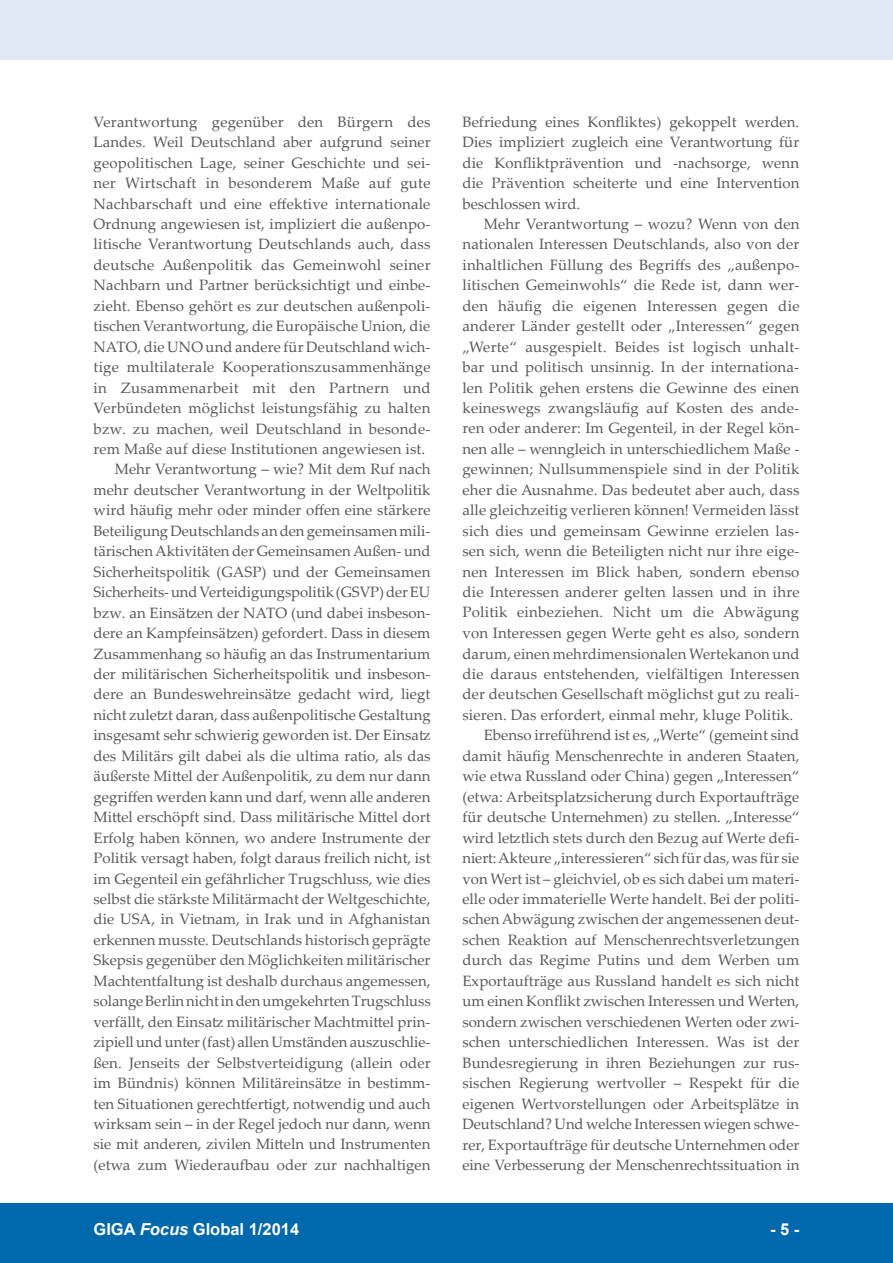
<style>
.page{position:relative;width:893px;height:1263px;background:#fff}
.page>*{position:absolute;margin:0;border:0;box-sizing:border-box;transform-origin:0 0}
.t1{font:700 16.5px "Arial";color:#fff}
.t2{font:15px/20.4px "Palatino Linotype";letter-spacing:.005em;color:#57585a;text-align:justify}
.t3{font:15px "Palatino Linotype";letter-spacing:.025em;color:#57585a}
.s1{font-style:italic}
</style>
<div class="page">
<div style="left:0;top:1203px;width:893px;height:60px;background:#0068ac"></div>
<div style="left:0;top:0;width:893px;height:60px;background:#dfe8f4"></div>
<p class="t2" style="left:94px;top:111px;width:338px">Verantwortung gegenüber den Bürgern des</p>
<p class="t2" style="left:94px;top:131px;width:339px">Landes. Weil Deutschland aber aufgrund seiner</p>
<p class="t2" style="left:94px;top:152px;width:339px">geopolitischen Lage, seiner Geschichte und sei-</p>
<p class="t2" style="left:94px;top:172px;width:339px">ner Wirtschaft in besonderem Maße auf gute</p>
<p class="t2" style="left:94px;top:193px;width:338px">Nachbarschaft und eine effektive internationale</p>
<p class="t2" style="left:94px;top:213px;width:338px">Ordnung angewiesen ist, impliziert die außenpo-</p>
<p class="t2" style="left:94px;top:234px;width:338px">litische Verantwortung Deutschlands auch, dass</p>
<p class="t2" style="left:94px;top:254px;width:339px">deutsche Außenpolitik das Gemeinwohl seiner</p>
<p class="t2" style="left:94px;top:274px;width:338px">Nachbarn und Partner berücksichtigt und einbe-</p>
<p class="t2" style="left:94px;top:295px;width:338px">zieht. Ebenso gehört es zur deutschen außenpoli-</p>
<p class="t2" style="left:94px;top:315px;width:338px">tischen Verantwortung, die Europäische Union, die</p>
<p class="t2" style="left:94px;top:336px;width:338px">NATO, die UNO und andere für Deutschland wich-</p>
<p class="t2" style="left:94px;top:356px;width:338px">tige multilaterale Kooperationszusammenhänge</p>
<p class="t3" style="left:94px;top:377px;width:339px">in Zusammenarbeit mit den Partnern und</p>
<p class="t2" style="left:94px;top:397px;width:338px">Verbündeten möglichst leistungsfähig zu halten</p>
<p class="t2" style="left:94px;top:418px;width:338px">bzw. zu machen, weil Deutschland in besonde-</p>
<p class="t2" style="left:94px;top:438px;width:333px">rem Maße auf diese Institutionen angewiesen ist.</p>
<p class="t2" style="left:115px;top:459px;width:317px">Mehr Verantwortung – wie? Mit dem Ruf nach</p>
<p class="t2" style="left:94px;top:479px;width:338px">mehr deutscher Verantwortung in der Weltpolitik</p>
<p class="t2" style="left:94px;top:499px;width:338px">wird häufig mehr oder minder offen eine stärkere</p>
<p class="t2" style="left:94px;top:520px;width:338px">Beteiligung Deutschlands an den gemeinsamen mili-</p>
<p class="t2" style="left:94px;top:540px;width:339px">tärischen Aktivitäten der Gemeinsamen Außen- und</p>
<p class="t2" style="left:94px;top:561px;width:338px">Sicherheitspolitik (GASP) und der Gemeinsamen</p>
<p class="t2" style="left:94px;top:581px;width:338px">Sicherheits- und Verteidigungspolitik (GSVP) der EU</p>
<p class="t2" style="left:94px;top:602px;width:338px">bzw. an Einsätzen der NATO (und dabei insbeson-</p>
<p class="t2" style="left:94px;top:622px;width:338px">dere an Kampfeinsätzen) gefordert. Dass in diesem</p>
<p class="t2" style="left:94px;top:643px;width:338px">Zusammenhang so häufig an das Instrumentarium</p>
<p class="t2" style="left:94px;top:663px;width:338px">der militärischen Sicherheitspolitik und insbeson-</p>
<p class="t2" style="left:94px;top:683px;width:338px">dere an Bundeswehreinsätze gedacht wird, liegt</p>
<p class="t2" style="left:94px;top:704px;width:339px">nicht zuletzt daran, dass außenpolitische Gestaltung</p>
<p class="t2" style="left:94px;top:724px;width:338px">insgesamt sehr schwierig geworden ist. Der Einsatz</p>
<p class="t2" style="left:94px;top:745px;width:338px">des Militärs gilt dabei als die ultima ratio, als das</p>
<p class="t2" style="left:94px;top:765px;width:338px">äußerste Mittel der Außenpolitik, zu dem nur dann</p>
<p class="t2" style="left:94px;top:786px;width:338px">gegriffen werden kann und darf, wenn alle anderen</p>
<p class="t2" style="left:94px;top:806px;width:338px">Mittel erschöpft sind. Dass militärische Mittel dort</p>
<p class="t2" style="left:94px;top:827px;width:338px">Erfolg haben können, wo andere Instrumente der</p>
<p class="t2" style="left:94px;top:847px;width:338px">Politik versagt haben, folgt daraus freilich nicht, ist</p>
<p class="t2" style="left:94px;top:868px;width:338px">im Gegenteil ein gefährlicher Trugschluss, wie dies</p>
<p class="t2" style="left:94px;top:888px;width:338px">selbst die stärkste Militärmacht der Weltgeschichte,</p>
<p class="t2" style="left:94px;top:908px;width:338px">die USA, in Vietnam, in Irak und in Afghanistan</p>
<p class="t2" style="left:94px;top:929px;width:339px">erkennen musste. Deutschlands historisch geprägte</p>
<p class="t2" style="left:94px;top:949px;width:338px">Skepsis gegenüber den Möglichkeiten militärischer</p>
<p class="t2" style="left:94px;top:970px;width:338px">Machtentfaltung ist deshalb durchaus angemessen,</p>
<p class="t2" style="left:94px;top:990px;width:339px">solange Berlin nicht in den umgekehrten Trugschluss</p>
<p class="t2" style="left:94px;top:1011px;width:338px">verfällt, den Einsatz militärischer Machtmittel prin-</p>
<p class="t2" style="left:94px;top:1031px;width:338px">zipiell und unter (fast) allen Umständen auszuschlie-</p>
<p class="t2" style="left:94px;top:1052px;width:339px">ßen. Jenseits der Selbstverteidigung (allein oder</p>
<p class="t2" style="left:94px;top:1072px;width:338px">im Bündnis) können Militäreinsätze in bestimm-</p>
<p class="t2" style="left:94px;top:1093px;width:338px">ten Situationen gerechtfertigt, notwendig und auch</p>
<p class="t2" style="left:94px;top:1113px;width:338px">wirksam sein ‒ in der Regel jedoch nur dann, wenn</p>
<p class="t2" style="left:94px;top:1133px;width:338px">sie mit anderen, zivilen Mitteln und Instrumenten</p>
<p class="t2" style="left:94px;top:1154px;width:338px">(etwa zum Wiederaufbau oder zur nachhaltigen</p>
<p class="t2" style="left:462px;top:111px;width:339px">Befriedung eines Konfliktes) gekoppelt werden.<br>Dies impliziert zugleich eine Verantwortung für die Konfliktprävention und -nachsorge, wenn die Prävention scheiterte und eine Intervention beschlossen wird.</p>
<p class="t2" style="left:484px;top:213px;width:317px">Mehr Verantwortung – wozu? Wenn von den</p>
<p class="t2" style="left:462px;top:233px;width:338px">nationalen Interessen Deutschlands, also von der</p>
<p class="t2" style="left:462px;top:254px;width:338px">inhaltlichen Füllung des Begriffs des „außenpo-</p>
<p class="t2" style="left:462px;top:274px;width:339px">litischen Gemeinwohls“ die Rede ist, dann wer-</p>
<p class="t2" style="left:462px;top:295px;width:339px">den häufig die eigenen Interessen gegen die</p>
<p class="t2" style="left:462px;top:315px;width:339px">anderer Länder gestellt oder „Interessen“ gegen</p>
<p class="t2" style="left:462px;top:336px;width:339px">„Werte“ ausgespielt. Beides ist logisch unhalt-</p>
<p class="t2" style="left:462px;top:356px;width:338px">bar und politisch unsinnig. In der internationa-</p>
<p class="t2" style="left:462px;top:377px;width:338px">len Politik gehen erstens die Gewinne des einen</p>
<p class="t2" style="left:462px;top:397px;width:338px">keineswegs zwangsläufig auf Kosten des ande-</p>
<p class="t2" style="left:462px;top:418px;width:338px">ren oder anderer: Im Gegenteil, in der Regel kön-</p>
<p class="t2" style="left:462px;top:438px;width:338px">nen alle – wenngleich in unterschiedlichem Maße -</p>
<p class="t2" style="left:462px;top:458px;width:338px">gewinnen; Nullsummenspiele sind in der Politik</p>
<p class="t2" style="left:462px;top:479px;width:338px">eher die Ausnahme. Das bedeutet aber auch, dass</p>
<p class="t2" style="left:462px;top:499px;width:338px">alle gleichzeitig verlieren können! Vermeiden lässt</p>
<p class="t2" style="left:462px;top:520px;width:338px">sich dies und gemeinsam Gewinne erzielen las-</p>
<p class="t2" style="left:462px;top:540px;width:338px">sen sich, wenn die Beteiligten nicht nur ihre eige-</p>
<p class="t2" style="left:462px;top:561px;width:338px">nen Interessen im Blick haben, sondern ebenso</p>
<p class="t2" style="left:462px;top:581px;width:339px">die Interessen anderer gelten lassen und in ihre</p>
<p class="t2" style="left:462px;top:602px;width:338px">Politik einbeziehen. Nicht um die Abwägung</p>
<p class="t2" style="left:462px;top:622px;width:338px">von Interessen gegen Werte geht es also, sondern</p>
<p class="t2" style="left:462px;top:643px;width:339px">darum, einen mehrdimensionalen Wertekanon und</p>
<p class="t2" style="left:462px;top:663px;width:339px">die daraus entstehenden, vielfältigen Interessen</p>
<p class="t2" style="left:462px;top:684px;width:338px">der deutschen Gesellschaft möglichst gut zu reali-</p>
<p class="t2" style="left:462px;top:704px;width:332px">sieren. Das erfordert, einmal mehr, kluge Politik.</p>
<p class="t2" style="left:484px;top:724px;width:317px">Ebenso irreführend ist es, „Werte“ (gemeint sind</p>
<p class="t2" style="left:462px;top:745px;width:338px">damit häufig Menschenrechte in anderen Staaten,</p>
<p class="t2" style="left:462px;top:765px;width:338px">wie etwa Russland oder China) gegen „Interessen“</p>
<p class="t2" style="left:462px;top:786px;width:338px">(etwa: Arbeitsplatzsicherung durch Exportaufträge</p>
<p class="t2" style="left:462px;top:806px;width:338px">für deutsche Unternehmen) zu stellen. „Interesse“</p>
<p class="t2" style="left:462px;top:827px;width:338px">wird letztlich stets durch den Bezug auf Werte defi-</p>
<p class="t2" style="left:462px;top:847px;width:338px">niert: Akteure „interessieren“ sich für das, was für sie</p>
<p class="t2" style="left:462px;top:868px;width:339px">von Wert ist – gleichviel, ob es sich dabei um materi-</p>
<p class="t2" style="left:462px;top:888px;width:338px">elle oder immaterielle Werte handelt. Bei der politi-</p>
<p class="t2" style="left:462px;top:908px;width:338px">schen Abwägung zwischen der angemessenen deut-</p>
<p class="t2" style="left:462px;top:929px;width:339px">schen Reaktion auf Menschenrechtsverletzungen</p>
<p class="t2" style="left:462px;top:949px;width:338px">durch das Regime Putins und dem Werben um</p>
<p class="t2" style="left:462px;top:970px;width:338px">Exportaufträge aus Russland handelt es sich nicht</p>
<p class="t2" style="left:462px;top:990px;width:338px">um einen Konflikt zwischen Interessen und Werten,</p>
<p class="t2" style="left:462px;top:1011px;width:338px">sondern zwischen verschiedenen Werten oder zwi-</p>
<p class="t2" style="left:462px;top:1031px;width:339px">schen unterschiedlichen Interessen. Was ist der</p>
<p class="t2" style="left:462px;top:1052px;width:338px">Bundesregierung in ihren Beziehungen zur rus-</p>
<p class="t2" style="left:462px;top:1072px;width:338px">sischen Regierung wertvoller ‒ Respekt für die</p>
<p class="t2" style="left:462px;top:1093px;width:338px">eigenen Wertvorstellungen oder Arbeitsplätze in</p>
<p class="t2" style="left:462px;top:1113px;width:338px">Deutschland? Und welche Interessen wiegen schwe-</p>
<p class="t2" style="left:462px;top:1133px;width:338px">rer, Exportaufträge für deutsche Unternehmen oder</p>
<p class="t2" style="left:462px;top:1154px;width:338px">eine Verbesserung der Menschenrechtssituation in</p>
<p class="t1" style="left:94px;top:1218px;width:207px">GIGA <span class="s1">Focus</span> Global 1/2014</p>
<p class="t1" style="left:770px;top:1218px;width:31px">- 5 -</p>
</div>
